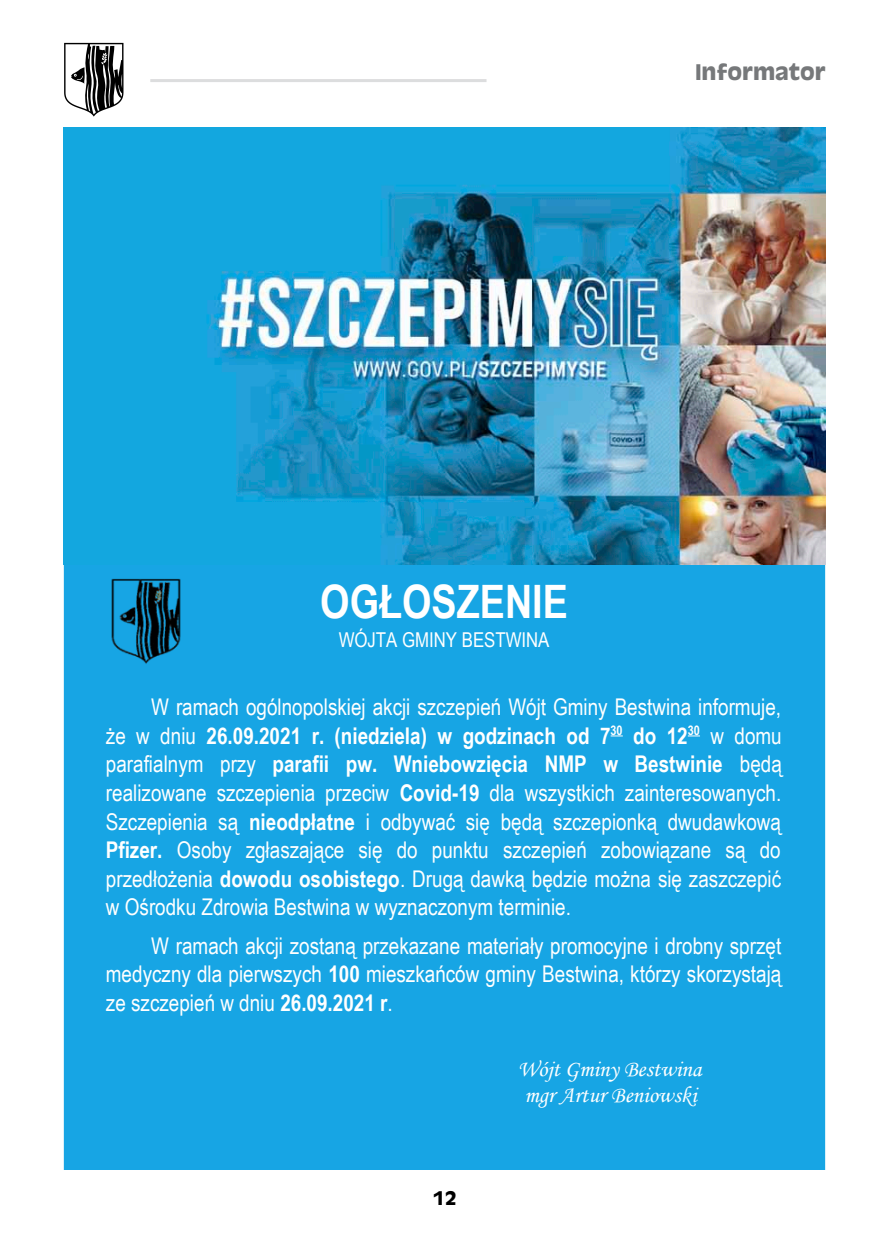
<style>
.page{position:relative;width:881px;height:1242px;background:#fff}
.page>*{position:absolute;margin:0;border:0;box-sizing:border-box;transform-origin:0 0}
.t1{font:700 46.05px "Arial Narrow";color:#fff}
.t2{font:23.1px/28.5px "Arial Narrow";color:#fff;text-align:justify}
.t3{font:23.1px/25.8px "Monotype Corsiva";color:#fff}
.t4{font:700 21px "Antique Olive";color:#76787a}
.t5{font:20.4px "Arial Narrow";color:#fff}
.t6{font:700 18px "Antique Olive";color:#000}
.s1{font-weight:700}
</style>
<div class="page">
<hr style="left:150px;top:79px;width:336px;height:3px;background:#dcddde">
<svg style="left:64px;top:43px;width:59px;height:74px"></svg>
<div style="left:64px;top:565px;width:760px;height:604px;background:#17a5e4"></div>
<img style="left:64px;top:128px;width:760px;height:437px">
<img style="left:108px;top:572px;width:75px;height:92px">
<svg style="left:610px;top:735px;width:12px;height:1px"></svg>
<svg style="left:687px;top:735px;width:12px;height:1px"></svg>
<p class="t4" style="left:694px;top:59px;width:132px">Informator</p>
<h1 class="t1" style="left:320px;top:584px;width:249px">OGŁOSZENIE</h1>
<p class="t5" style="left:338px;top:629px;width:212px">WÓJTA GMINY BESTWINA</p>
<p class="t2" style="left:106px;top:693px;width:677px;text-indent:45px">W ramach ogólnopolskiej akcji szczepień Wójt Gminy Bestwina informuje, że w dniu <span class="s1">26.09.2021 r. (niedziela) w godzinach od 7</span><sup>30</sup> <span class="s1">do 12</span><sup>30</sup> w domu parafialnym przy <span class="s1">parafii pw. Wniebowzięcia NMP w Bestwinie</span> będą realizowane szczepienia przeciw <span class="s1">Covid-19</span> dla wszystkich zainteresowanych.<br>Szczepienia są <span class="s1">nieodpłatne</span> i odbywać się będą szczepionką dwudawkową <span class="s1">Pfizer.</span> Osoby zgłaszające się do punktu szczepień zobowiązane są do przedłożenia <span class="s1">dowodu osobistego</span>. Drugą dawką będzie można się zaszczepić w Ośrodku Zdrowia Bestwina w wyznaczonym terminie.</p>
<p class="t2" style="left:106px;top:931px;width:676px;text-indent:45px">W ramach akcji zostaną przekazane materiały promocyjne i drobny sprzęt medyczny dla pierwszych <span class="s1">100</span> mieszkańców gminy Bestwina, którzy skorzystają ze szczepień w dniu <span class="s1">26.09.2021 r</span>.</p>
<p class="t6" style="left:432px;top:1186px;width:25px">12</p>
<p class="t3" style="left:517px;top:1058px;width:185px">Wójt Gminy Bestwina mgr Artur Beniowski</p>
</div>
